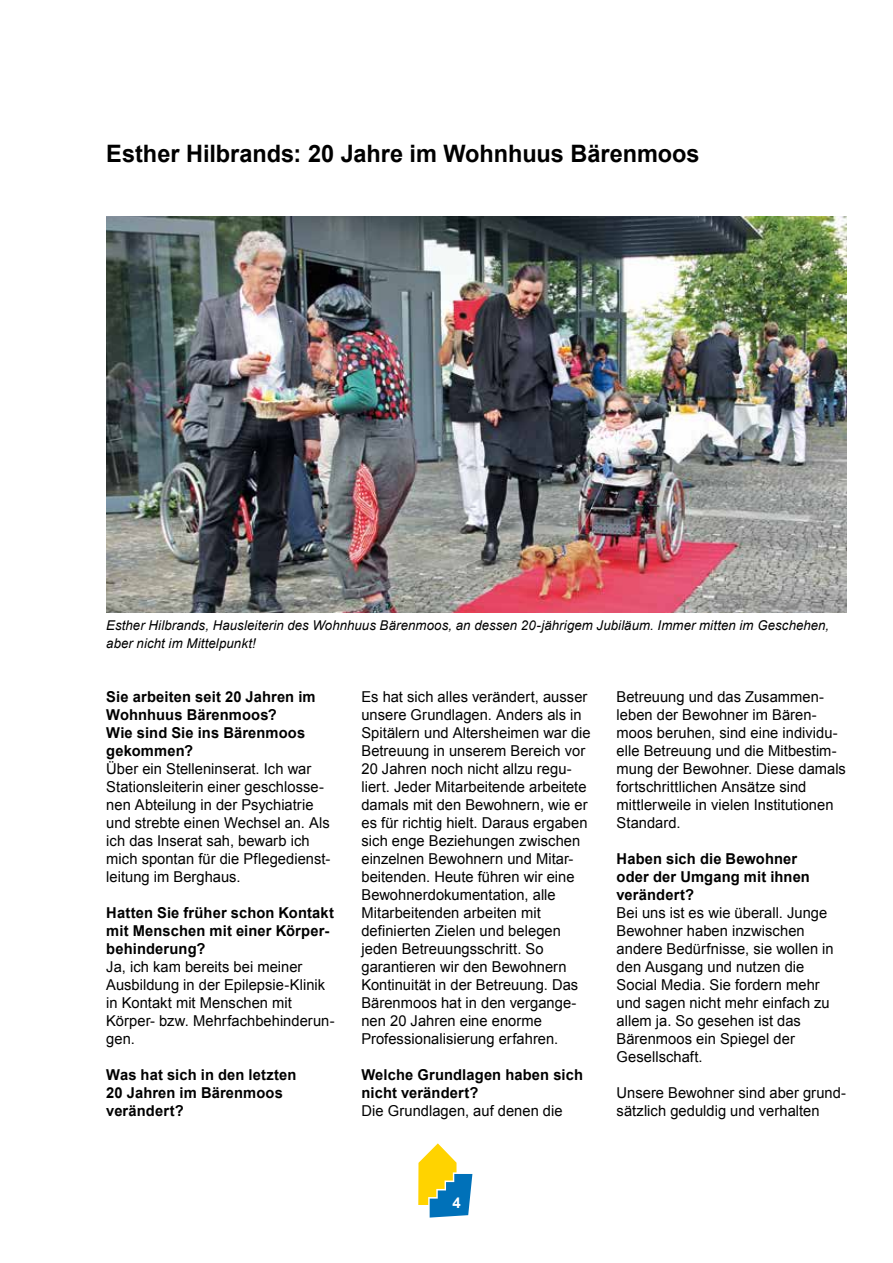
<style>
.page{position:relative;width:893px;height:1263px;background:#fff}
.page>*{position:absolute;margin:0;border:0;box-sizing:border-box;transform-origin:0 0}
.t1{font:700 24px "Arial";color:#000}
.t2{font:15px/18px "Arial";letter-spacing:.005em;color:#000}
.t3{font:700 15px/18px "Arial";letter-spacing:.01em;color:#000}
.t4{font:700 15px "Arial";color:#fff}
.t5{font:italic 13.5px/18px "Arial";letter-spacing:.005em;color:#000}
</style>
<div class="page">
<svg style="left:418px;top:1143px;width:54px;height:74px"></svg>
<img style="left:106px;top:216px;width:740px;height:396px">
<h1 class="t1" style="left:106px;top:140px;width:595px">Esther Hilbrands: 20 Jahre im Wohnhuus Bärenmoos</h1>
<p class="t5" style="left:106px;top:617px;width:724px">Esther Hilbrands, Hausleiterin des Wohnhuus Bärenmoos, an dessen 20-jährigem Jubiläum. Immer mitten im Geschehen, aber nicht im Mittelpunkt!</p>
<p class="t3" style="left:106px;top:688px;width:211px">Sie arbeiten seit 20 Jahren im<br>Wohnhuus Bärenmoos?<br>Wie sind Sie ins Bärenmoos gekommen?</p>
<p class="t2" style="left:106px;top:760px;width:226px">Über ein Stelleninserat. Ich war<br>Stationsleiterin einer geschlosse&shy;nen Abteilung in der Psychiatrie und strebte einen Wechsel an. Als ich das Inserat sah, bewarb ich mich spontan für die Pflegedienst&shy;leitung im Berghaus.</p>
<p class="t3" style="left:106px;top:904px;width:229px">Hatten Sie früher schon Kontakt mit Menschen mit einer Körper&shy;behinderung?</p>
<p class="t2" style="left:106px;top:958px;width:230px">Ja, ich kam bereits bei meiner<br>Ausbildung in der Epilepsie-Klinik in Kontakt mit Menschen mit<br>Körper- bzw. Mehrfachbehinderun&shy;gen.</p>
<p class="t3" style="left:106px;top:1066px;width:192px">Was hat sich in den letzten<br>20 Jahren im Bärenmoos verändert?</p>
<p class="t2" style="left:361px;top:688px;width:231px">Es hat sich alles verändert, ausser unsere Grundlagen. Anders als in<br>Spitälern und Altersheimen war die<br>Betreuung in unserem Bereich vor<br>20 Jahren noch nicht allzu regu&shy;liert. Jeder Mitarbeitende arbeitete damals mit den Bewohnern, wie er es für richtig hielt. Daraus ergaben sich enge Beziehungen zwischen einzelnen Bewohnern und Mitar&shy;beitenden. Heute führen wir eine<br>Bewohnerdokumentation, alle<br>Mitarbeitenden arbeiten mit definierten Zielen und belegen jeden Betreuungsschritt. So garantieren wir den Bewohnern<br>Kontinuität in der Betreuung. Das<br>Bärenmoos hat in den vergange&shy;nen 20 Jahren eine enorme<br>Professionalisierung erfahren.</p>
<p class="t3" style="left:361px;top:1066px;width:223px">Welche Grundlagen haben sich nicht verändert?</p>
<p class="t2" style="left:361px;top:1102px;width:203px">Die Grundlagen, auf denen die</p>
<p class="t2" style="left:617px;top:688px;width:231px">Betreuung und das Zusammen&shy;leben der Bewohner im Bären&shy;moos beruhen, sind eine individu&shy;elle Betreuung und die Mitbestim&shy;mung der Bewohner. Diese damals fortschrittlichen Ansätze sind mittlerweile in vielen Institutionen<br>Standard.</p>
<p class="t3" style="left:617px;top:850px;width:195px">Haben sich die Bewohner oder der Umgang mit ihnen verändert?</p>
<p class="t2" style="left:617px;top:904px;width:219px">Bei uns ist es wie überall. Junge<br>Bewohner haben inzwischen andere Bedürfnisse, sie wollen in den Ausgang und nutzen die<br>Social Media. Sie fordern mehr und sagen nicht mehr einfach zu allem ja. So gesehen ist das<br>Bärenmoos ein Spiegel der<br>Gesellschaft.</p>
<p class="t2" style="left:617px;top:1084px;width:231px">Unsere Bewohner sind aber grund&shy;sätzlich geduldig und verhalten</p>
<p class="t4" style="left:453px;top:1194px;width:10px">24</p>
</div>
